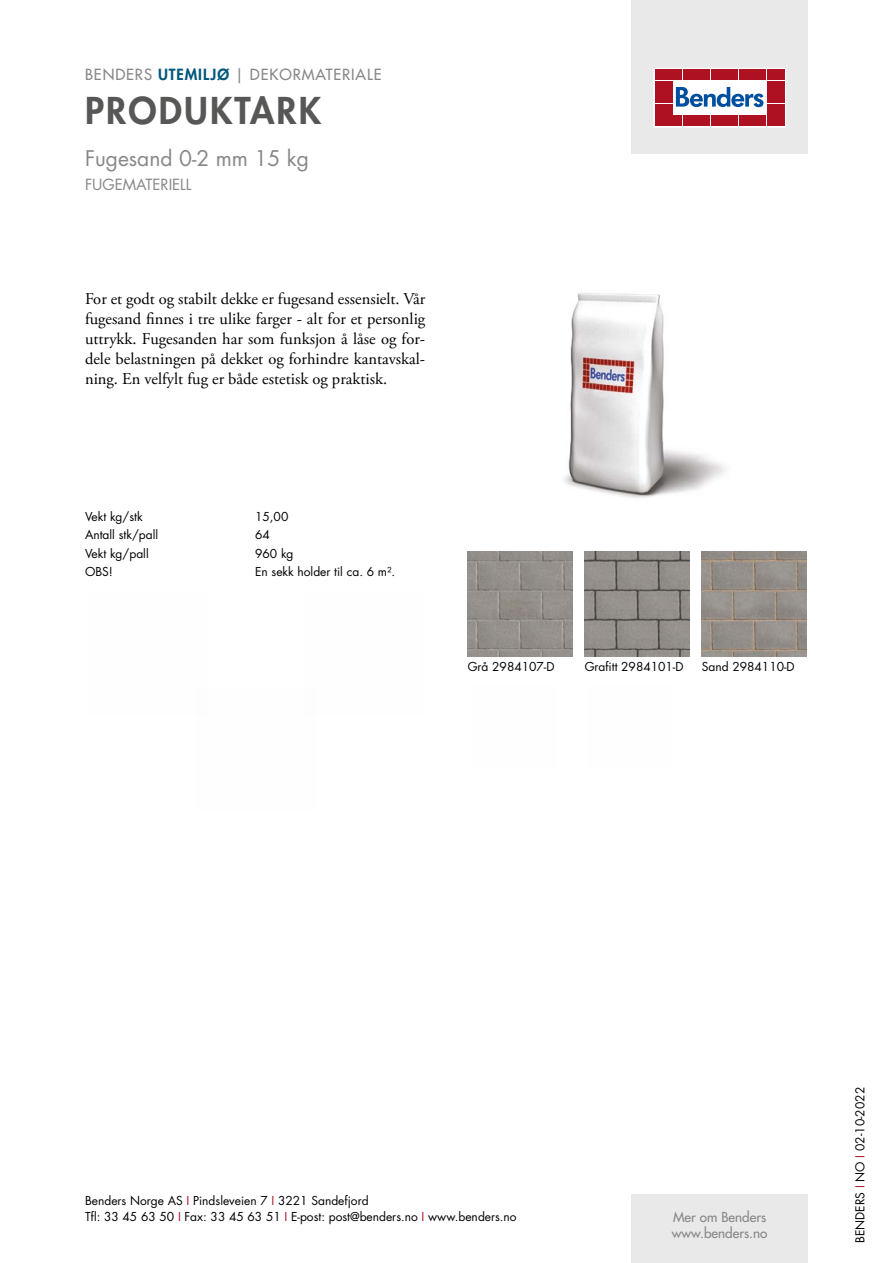
<style>
.page{position:relative;width:893px;height:1263px;background:#fff}
.page>*{position:absolute;margin:0;border:0;box-sizing:border-box;transform-origin:0 0}
.t1{font:800 36px "Futura Std";letter-spacing:.06em;color:#575756}
.t2{font:21px "Futura Std";color:#878787}
.t3{font:16.5px/19.8px "Adobe Garamond Pro";color:#000;text-align:justify}
.t4{font:500 15px "Futura Std";letter-spacing:.06em;color:#878787}
.t5{font:15px "Futura Std";color:#878787}
.t6{font:500 13.5px/16.2px "Futura Std";color:#878787}
.t7{font:12px/16.5px "Futura Std";color:#000}
.s1{font-weight:800;color:#00577c}
.s2{color:#ae1122}
</style>
<div class="page">
<div style="left:631px;top:0;width:177px;height:153px;background:#e9e9e9"></div>
<div style="left:631px;top:1195px;width:177px;height:68px;background:#e9e9e9"></div>
<svg style="left:656px;top:70px;width:128px;height:55px;background:#ebc5ca"></svg>
<div style="left:654px;top:68px;width:132px;height:59px;border:1px solid #fff"></div>
<div style="left:655px;top:70px;width:8px;height:10px;background:#ae1122"></div>
<div style="left:664px;top:70px;width:8px;height:10px;background:#ae1122"></div>
<div style="left:655px;top:81px;width:8px;height:10px;background:#ae1122"></div>
<div style="left:664px;top:81px;width:8px;height:10px;background:#ae1122"></div>
<div style="left:655px;top:93px;width:8px;height:10px;background:#ae1122"></div>
<div style="left:664px;top:93px;width:8px;height:10px;background:#ae1122"></div>
<div style="left:655px;top:104px;width:8px;height:11px;background:#ae1122"></div>
<div style="left:664px;top:104px;width:8px;height:11px;background:#ae1122"></div>
<div style="left:655px;top:116px;width:8px;height:10px;background:#ae1122"></div>
<div style="left:664px;top:116px;width:8px;height:10px;background:#ae1122"></div>
<div style="left:674px;top:70px;width:8px;height:10px;background:#ae1122"></div>
<div style="left:683px;top:70px;width:8px;height:10px;background:#ae1122"></div>
<div style="left:692px;top:70px;width:8px;height:10px;background:#ae1122"></div>
<div style="left:702px;top:70px;width:8px;height:10px;background:#ae1122"></div>
<div style="left:711px;top:70px;width:8px;height:10px;background:#ae1122"></div>
<div style="left:720px;top:70px;width:8px;height:10px;background:#ae1122"></div>
<div style="left:730px;top:70px;width:8px;height:10px;background:#ae1122"></div>
<div style="left:739px;top:70px;width:8px;height:10px;background:#ae1122"></div>
<div style="left:748px;top:70px;width:8px;height:10px;background:#ae1122"></div>
<div style="left:758px;top:70px;width:8px;height:10px;background:#ae1122"></div>
<div style="left:674px;top:116px;width:8px;height:10px;background:#ae1122"></div>
<div style="left:683px;top:116px;width:8px;height:10px;background:#ae1122"></div>
<div style="left:692px;top:116px;width:8px;height:10px;background:#ae1122"></div>
<div style="left:702px;top:116px;width:8px;height:10px;background:#ae1122"></div>
<div style="left:711px;top:116px;width:8px;height:10px;background:#ae1122"></div>
<div style="left:720px;top:116px;width:8px;height:10px;background:#ae1122"></div>
<div style="left:730px;top:116px;width:8px;height:10px;background:#ae1122"></div>
<div style="left:739px;top:116px;width:8px;height:10px;background:#ae1122"></div>
<div style="left:748px;top:116px;width:8px;height:10px;background:#ae1122"></div>
<div style="left:758px;top:116px;width:8px;height:10px;background:#ae1122"></div>
<div style="left:767px;top:70px;width:8px;height:10px;background:#ae1122"></div>
<div style="left:776px;top:70px;width:8px;height:10px;background:#ae1122"></div>
<div style="left:767px;top:81px;width:8px;height:10px;background:#ae1122"></div>
<div style="left:776px;top:81px;width:8px;height:10px;background:#ae1122"></div>
<div style="left:767px;top:93px;width:8px;height:10px;background:#ae1122"></div>
<div style="left:776px;top:93px;width:8px;height:10px;background:#ae1122"></div>
<div style="left:767px;top:104px;width:8px;height:11px;background:#ae1122"></div>
<div style="left:776px;top:104px;width:8px;height:11px;background:#ae1122"></div>
<div style="left:767px;top:116px;width:8px;height:10px;background:#ae1122"></div>
<div style="left:776px;top:116px;width:8px;height:10px;background:#ae1122"></div>
<svg style="left:676px;top:87px;width:87px;height:20px;background:#89add2"></svg>
<img style="left:564px;top:293px;width:162px;height:205px">
<img style="left:468px;top:552px;width:105px;height:105px">
<img style="left:585px;top:552px;width:105px;height:105px">
<img style="left:702px;top:552px;width:105px;height:105px">
<p class="t4" style="left:85px;top:65px;width:298px">BENDERS <span class="s1">UTEMILJØ</span> | DEKORMATERIALE</p>
<h1 class="t1" style="left:85px;top:87px;width:238px">PRODUKTARK</h1>
<h2 class="t2" style="left:85px;top:144px;width:225px">Fugesand 0-2 mm 15 kg</h2>
<p class="t5" style="left:85px;top:175px;width:108px">FUGEMATERIELL</p>
<p class="t3" style="left:85px;top:290px;width:342px">For et godt og stabilt dekke er fugesand essensielt. Vår fugesand finnes i tre ulike farger - alt for et personlig uttrykk. Fugesanden har som funksjon å låse og for&shy;dele belastningen på dekket og forhindre kantavskal&shy;ning. En velfylt fug er både estetisk og praktisk.</p>
<p class="t7" style="left:85px;top:508px;width:59px">Vekt kg/stk</p>
<p class="t7" style="left:255px;top:508px;width:35px">15,00</p>
<p class="t7" style="left:85px;top:527px;width:75px">Antall stk/pall</p>
<p class="t7" style="left:255px;top:527px;width:16px">64</p>
<p class="t7" style="left:85px;top:545px;width:65px">Vekt kg/pall</p>
<p class="t7" style="left:255px;top:545px;width:40px">960 kg</p>
<p class="t7" style="left:85px;top:563px;width:29px">OBS!</p>
<p class="t7" style="left:255px;top:563px;width:142px">En sekk holder til ca. 6 m².</p>
<p class="t7" style="left:468px;top:659px;width:88px">Grå 2984107-D</p>
<p class="t7" style="left:585px;top:659px;width:100px">Grafitt 2984101-D</p>
<p class="t7" style="left:702px;top:659px;width:94px">Sand 2984110-D</p>
<p class="t7" style="left:85px;top:1192px;width:433px">Benders Norge AS <span class="s2">I</span> Pindsleveien 7 <span class="s2">I</span> 3221 Sandefjord<br>Tfl: 33 45 63 50 <span class="s2">I</span> Fax: 33 45 63 51 <span class="s2">I</span> E-post: post@benders.no <span class="s2">I</span> www.benders.no</p>
<p class="t6" style="left:672px;top:1209px;width:97px">Mer om Benders www.benders.no</p>
<p class="t7" style="left:852px;top:1243px;width:157px;rotate:-90deg">BENDERS <span class="s2">I</span> NO <span class="s2">I</span> 02-10-2022</p>
</div>
